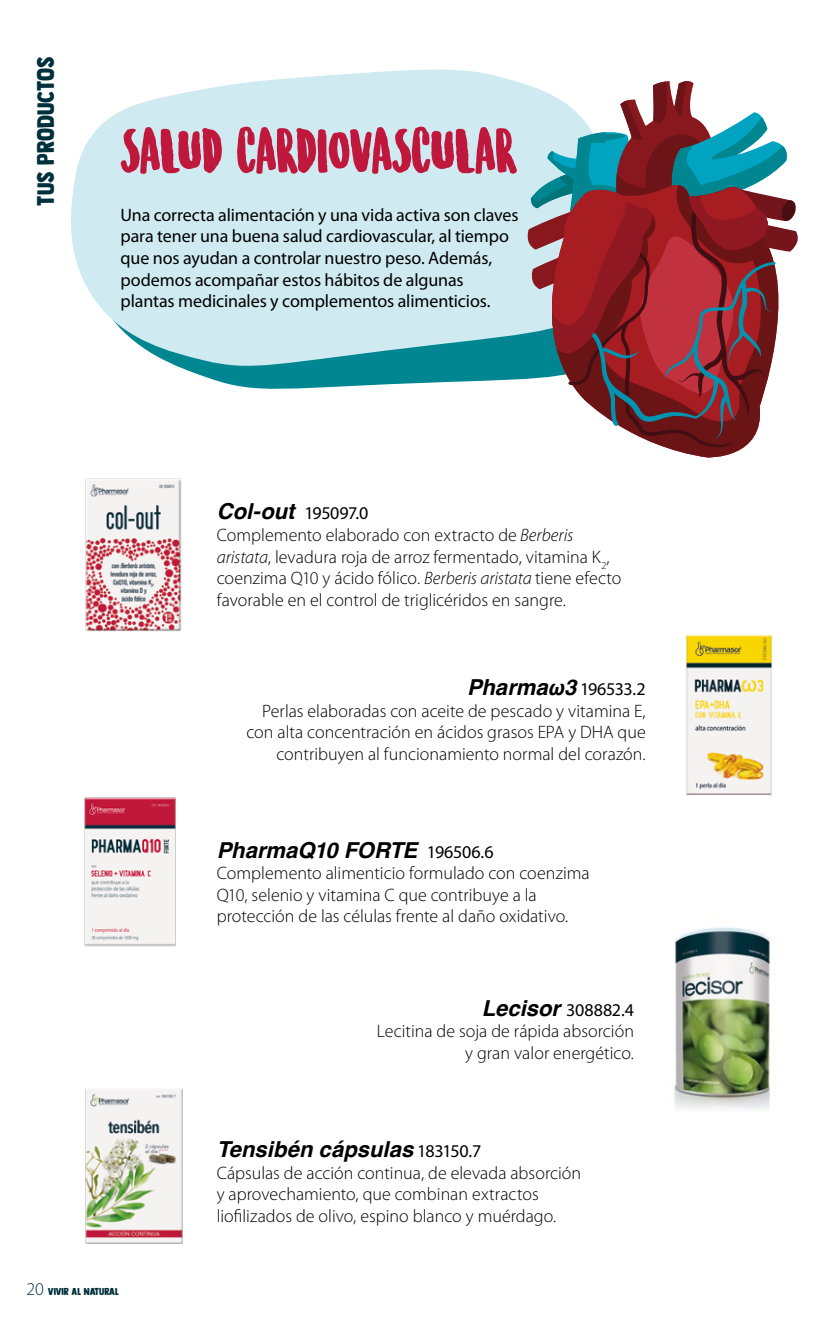
<style>
.page{position:relative;width:828px;height:1327px;background:#fff}
.page>*{position:absolute;margin:0;border:0;box-sizing:border-box;transform-origin:0 0}
.t1{font:58px "Sunrise International Demo";color:#c0173c}
.t2{font:24px "DK Longreach";color:#00303c}
.t3{font:italic 700 22px "Helvetica";letter-spacing:.005em;color:#000}
.t4{font:300 18px/21.6px "Myriad Pro";color:#000}
.t5{font:18px/21.6px "Myriad Pro";letter-spacing:-.01em;color:#000}
.t6{font:10px "DK Longreach";color:#00303c}
.s1{font-family:"Helvetica";font-weight:700;font-style:italic;font-size:22px}
.s2{font-weight:400}
.s3{font-style:italic}
.s4{font-family:"Myriad Pro";font-weight:400;font-style:normal;font-size:18px}
.s5{font-family:"Myriad Pro";font-weight:300;font-size:18px}
</style>
<div class="page">
<svg style="left:192px;top:372px;width:332px;height:17px;fill:#008691"></svg>
<svg style="left:71px;top:69px;width:453px;height:303px;background:#c9e6ed"></svg>
<img style="left:85px;top:478px;width:97px;height:154px">
<img style="left:686px;top:634px;width:86px;height:162px">
<img style="left:84px;top:797px;width:92px;height:150px">
<img style="left:674px;top:927px;width:96px;height:183px">
<img style="left:85px;top:1088px;width:98px;height:156px">
<svg style="left:664px;top:447px;width:80px;height:10px"></svg>
<svg style="left:524px;top:81px;width:274px;height:366px"></svg>
<h2 class="t2" style="left:32px;top:205px;width:151px;rotate:-90deg">TUS PRODUCTOS</h2>
<h1 class="t1" style="left:120px;top:125px;width:397px">SALUD CARDIOVASCULAR</h1>
<p class="t5" style="left:120px;top:204px;width:399px">Una correcta alimentación y una vida activa son claves para tener una buena salud cardiovascular, al tiempo que nos ayudan a controlar nuestro peso. Además, podemos acompañar estos hábitos de algunas plantas medicinales y complementos alimenticios.</p>
<p class="t4" style="left:217px;top:502px;width:406px"><span class="s1">Col-out</span> <span class="s2">195097.0<br></span>Complemento elaborado con extracto de <span class="s3">Berberis aristata</span>, levadura roja de arroz fermentado, vitamina K<sub>2</sub>, coenzima Q10 y ácido fólico. <span class="s3">Berberis aristata</span> tiene efecto favorable en el control de triglicéridos en sangre.</p>
<p class="t3" style="left:467px;top:674px;width:180px">Pharmaω3 <span class="s4">196533.2</span></p>
<p class="t4" style="left:246px;top:699px;width:401px;text-align:right">Perlas elaboradas con aceite de pescado y vitamina E, con alta concentración en ácidos grasos EPA y DHA que contribuyen al funcionamiento normal del corazón.</p>
<p class="t3" style="left:217px;top:836px;width:278px">PharmaQ10 FORTE <span class="s4">196506.6</span></p>
<p class="t4" style="left:217px;top:862px;width:374px">Complemento alimenticio formulado con coenzima<br>Q10, selenio y vitamina C que contribuye a la protección de las células frente al daño oxidativo.</p>
<p class="t4" style="left:377px;top:999px;width:259px;text-align:right"><span class="s1">Lecisor</span> <span class="s2">308882.4<br></span>Lecitina de soja de rápida absorción y gran valor energético.</p>
<p class="t3" style="left:217px;top:1135px;width:266px">Tensibén cápsulas <span class="s4">183150.7</span></p>
<p class="t4" style="left:217px;top:1161px;width:366px">Cápsulas de acción continua, de elevada absorción y aprovechamiento, que combinan extractos liofilizados de olivo, espino blanco y muérdago.</p>
<p class="t6" style="left:27px;top:1285px;width:94px"><span class="s5">20</span> VIVIR AL NATURAL</p>
</div>
